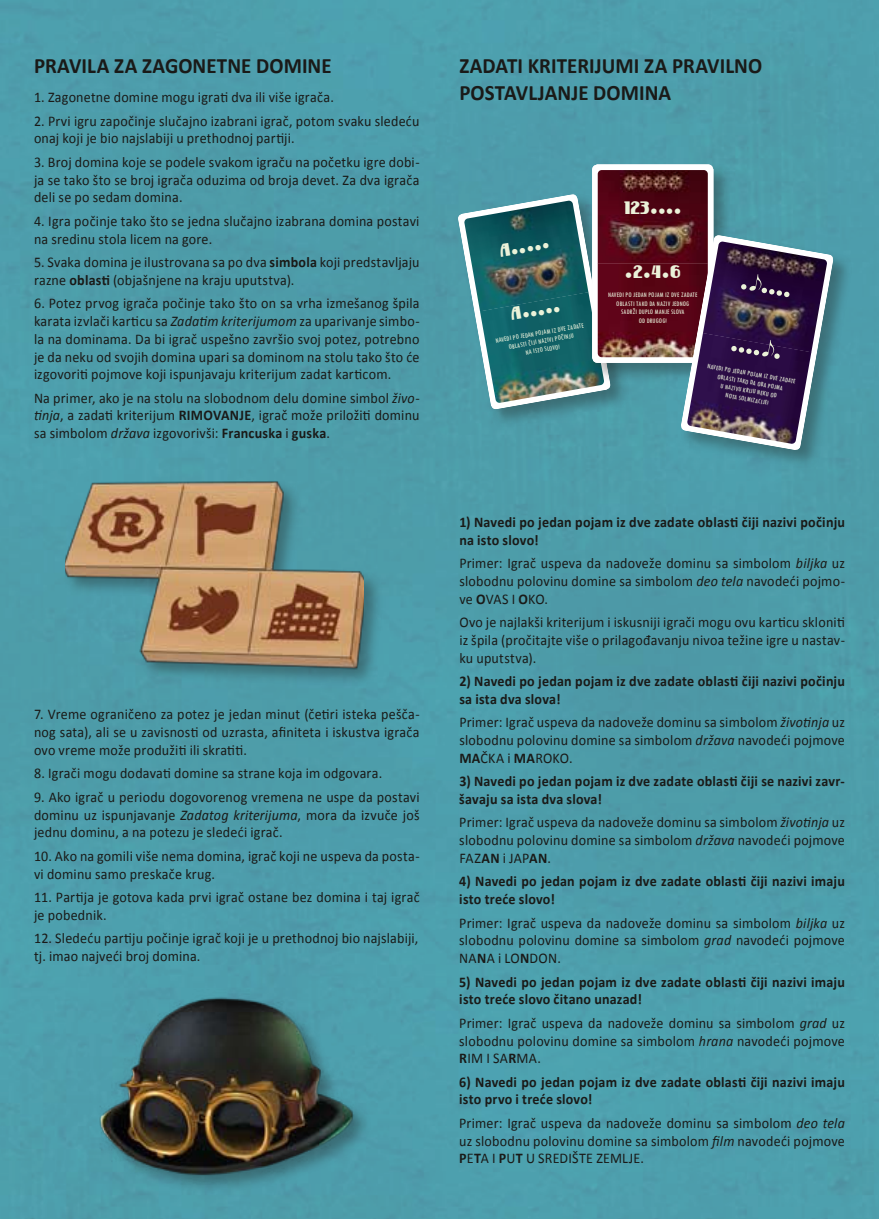
<style>
.page{position:relative;width:879px;height:1219px;background:#4d9dab}
.page>*{position:absolute;margin:0;border:0;box-sizing:border-box;transform-origin:0 0}
.t1{font:700 22px/26.4px "Calibri";letter-spacing:.005em;color:#1a1a18;scale:.95 1}
.t2{font:21.8px "Arial";color:#ebf2d9}
.t3{font:21.6px "Arial";color:#ebf2d9}
.t4{font:14.8px/17.8px "Calibri";letter-spacing:.015em;color:#1a1a18;text-align:justify;scale:.95 1}
.t5{font:700 14.8px/17.8px "Calibri";letter-spacing:.015em;color:#1a1a18;scale:.95 1}
.t6{font:condensed 7.2px/8.6px "Tw Cen";letter-spacing:.025em;color:#e9f1db;text-align:center}
.s1{font-weight:700}
.s2{font-style:italic}
</style>
<div class="page">
<div style="left:63px;top:479px;width:320px;height:207px;background:#1a1a18;opacity:.35"></div>
<img style="left:65px;top:473px;width:298px;height:206px">
<div style="left:98px;top:996px;width:272px;height:197px;background:#4d9dab"></div>
<img style="left:89px;top:989px;width:278px;height:196px">
<div style="left:679px;top:233px;width:173px;height:236px;background:#1a1a18;opacity:.35"></div>
<img style="left:457px;top:164px;width:377px;height:287px">
<h1 class="t1" style="left:34px;top:54px;width:315px">pravila Za Zagonetne domine</h1>
<p class="t4" style="left:34px;top:89px;width:317px">1. Zagonetne domine mogu igrati dva ili više igrača.</p>
<p class="t4" style="left:34px;top:112px;width:407px">2. Prvi igru započinje slučajno izabrani igrač, potom svaku sledeću onaj koji je bio najslabiji u prethodnoj partiji.</p>
<p class="t4" style="left:34px;top:153px;width:407px">3. Broj domina koje se podele svakom igraču na početku igre dobi&shy;ja se tako što se broj igrača oduzima od broja devet. Za dva igrača deli se po sedam domina.</p>
<p class="t4" style="left:34px;top:212px;width:407px">4. Igra počinje tako što se jedna slučajno izabrana domina postavi na sredinu stola licem na gore.</p>
<p class="t4" style="left:34px;top:253px;width:407px">5. Svaka domina je ilustrovana sa po dva <span class="s1">simbola</span> koji predstavljaju razne <span class="s1">oblasti</span> (objašnjene na kraju uputstva).</p>
<p class="t4" style="left:34px;top:294px;width:407px">6. Potez prvog igrača počinje tako što on sa vrha izmešanog špila karata izvlači karticu sa <span class="s2">Zadatim kriterijumom</span> za uparivanje simbo&shy;la na dominama. Da bi igrač uspešno završio svoj potez, potrebno je da neku od svojih domina upari sa dominom na stolu tako što će izgovoriti pojmove koji ispunjavaju kriterijum zadat karticom.</p>
<p class="t4" style="left:34px;top:389px;width:407px">Na primer, ako je na stolu na slobodnom delu domine simbol <span class="s2">živo&shy;tinja</span>, a zadati kriterijum <span class="s1">rimovanje</span>, igrač može priložiti dominu sa simbolom <span class="s2">država</span> izgovorivši: <span class="s1">Francuska</span> i <span class="s1">guska</span>.</p>
<p class="t4" style="left:34px;top:706px;width:407px">7. Vreme ograničeno za potez je jedan minut (četiri isteka pešča&shy;nog sata), ali se u zavisnosti od uzrasta, afiniteta i iskustva igrača ovo vreme može produžiti ili skratiti.</p>
<p class="t4" style="left:34px;top:765px;width:368px">8. Igrači mogu dodavati domine sa strane koja im odgovara.</p>
<p class="t4" style="left:34px;top:788px;width:407px">9. Ako igrač u periodu dogovorenog vremena ne uspe da postavi dominu uz ispunjavanje <span class="s2">Zadatog kriterijuma</span>, mora da izvuče još jednu dominu, a na potezu je sledeći igrač.</p>
<p class="t4" style="left:34px;top:847px;width:407px">10. Ako na gomili više nema domina, igrač koji ne uspeva da posta&shy;vi dominu samo preskače krug.</p>
<p class="t4" style="left:34px;top:888px;width:407px">11. Partija je gotova kada prvi igrač ostane bez domina i taj igrač je pobednik.</p>
<p class="t4" style="left:34px;top:929px;width:406px">12. Sledeću partiju počinje igrač koji je u prethodnoj bio najslabiji, tj. imao najveći broj domina.</p>
<h1 class="t1" style="left:459px;top:54px;width:320px">Zadati kriterijumi Za pravilno postavljanje domina</h1>
<h3 class="t3" style="left:498px;top:240px;width:51px;rotate:-10deg"><sup>A</sup>•••••</h3>
<h3 class="t3" style="left:509px;top:304px;width:51px;rotate:-10deg"><sup>A</sup>•••••</h3>
<p class="t6" style="left:495px;top:336px;width:91px;rotate:-10deg">NAVEDI PO JEDAN POJAM IZ DVE ZADATE<br>OBLASTI ČIJI NAZIVI POČINJU<br>NA ISTO SLOVO!</p>
<h2 class="t2" style="left:624px;top:197px;width:59px"><sup>123</sup>••••</h2>
<h2 class="t2" style="left:625px;top:261px;width:57px">•<sup>2</sup>•<sup>4</sup>•<sup>6</sup></h2>
<p class="t6" style="left:608px;top:291px;width:91px">NAVEDI PO JEDAN POJAM IZ DVE ZADATE<br>OBLASTI TAKO DA NAZIV JEDNOG<br>SADRŽI DUPLO MANJE SLOVA<br>OD DRUGOG!</p>
<p class="t6" style="left:708px;top:361px;width:91px;rotate:10deg">NAVEDI PO JEDAN POJAM IZ DVE ZADATE<br>OBLASTI TAKO DA OBA POJMA<br>U NAZIVU KRIJU NEKU OD<br>NOTA SOLMIZACIJE!</p>
<p class="t5" style="left:459px;top:513px;width:407px">1) Navedi po jedan pojam iz dve zadate oblasti čiji nazivi počinju na isto slovo!</p>
<p class="t4" style="left:459px;top:554px;width:407px">Primer: Igrač uspeva da nadoveže dominu sa simbolom <span class="s2">biljka</span> uz slobodnu polovinu domine sa simbolom <span class="s2">deo tela</span> navodeći pojmo&shy;ve <span class="s1">o</span>VAS I <span class="s1">o</span>KO.</p>
<p class="t4" style="left:459px;top:613px;width:407px">Ovo je najlakši kriterijum i iskusniji igrači mogu ovu karticu skloniti iz špila (pročitajte više o prilagođavanju nivoa težine igre u nastav&shy;ku uputstva).</p>
<p class="t5" style="left:459px;top:672px;width:407px">2) Navedi po jedan pojam iz dve zadate oblasti čiji nazivi počinju sa ista dva slova!</p>
<p class="t4" style="left:459px;top:714px;width:407px">Primer: Igrač uspeva da nadoveže dominu sa simbolom <span class="s2">životinja</span> uz slobodnu polovinu domine sa simbolom <span class="s2">država</span> navodeći pojmove <span class="s1">ma</span>ČKA i <span class="s1">ma</span>ROKO.</p>
<p class="t5" style="left:459px;top:772px;width:407px">3) Navedi po jedan pojam iz dve zadate oblasti čiji se nazivi zavr&shy;šavaju sa ista dva slova!</p>
<p class="t4" style="left:459px;top:814px;width:407px">Primer: Igrač uspeva da nadoveže dominu sa simbolom <span class="s2">životinja</span> uz slobodnu polovinu domine sa simbolom <span class="s2">država</span> navodeći pojmove FAZ<span class="s1">an</span> i JAP<span class="s1">an</span>.</p>
<p class="t5" style="left:459px;top:873px;width:407px">4) Navedi po jedan pojam iz dve zadate oblasti čiji nazivi imaju isto treće slovo!</p>
<p class="t4" style="left:459px;top:914px;width:407px">Primer: Igrač uspeva da nadoveže dominu sa simbolom <span class="s2">biljka</span> uz slobodnu polovinu domine sa simbolom <span class="s2">grad</span> navodeći pojmove NA<span class="s1">n</span>A i LO<span class="s1">n</span>DON.</p>
<p class="t5" style="left:459px;top:973px;width:407px">5) Navedi po jedan pojam iz dve zadate oblasti čiji nazivi imaju isto treće slovo čitano unazad!</p>
<p class="t4" style="left:459px;top:1014px;width:407px">Primer: Igrač uspeva da nadoveže dominu sa simbolom <span class="s2">grad</span> uz slobodnu polovinu domine sa simbolom <span class="s2">hrana</span> navodeći pojmove <span class="s1">r</span>IM I SA<span class="s1">r</span>MA.</p>
<p class="t5" style="left:459px;top:1073px;width:407px">6) Navedi po jedan pojam iz dve zadate oblasti čiji nazivi imaju isto prvo i treće slovo!</p>
<p class="t4" style="left:459px;top:1114px;width:407px">Primer: Igrač uspeva da nadoveže dominu sa simbolom <span class="s2">deo tela </span>uz slobodnu polovinu domine sa simbolom <span class="s2">film</span> navodeći pojmove <span class="s1">p</span>E<span class="s1">t</span>A I <span class="s1">p</span>U<span class="s1">t</span> U SREDIŠTE ZEMLJE.</p>
</div>
